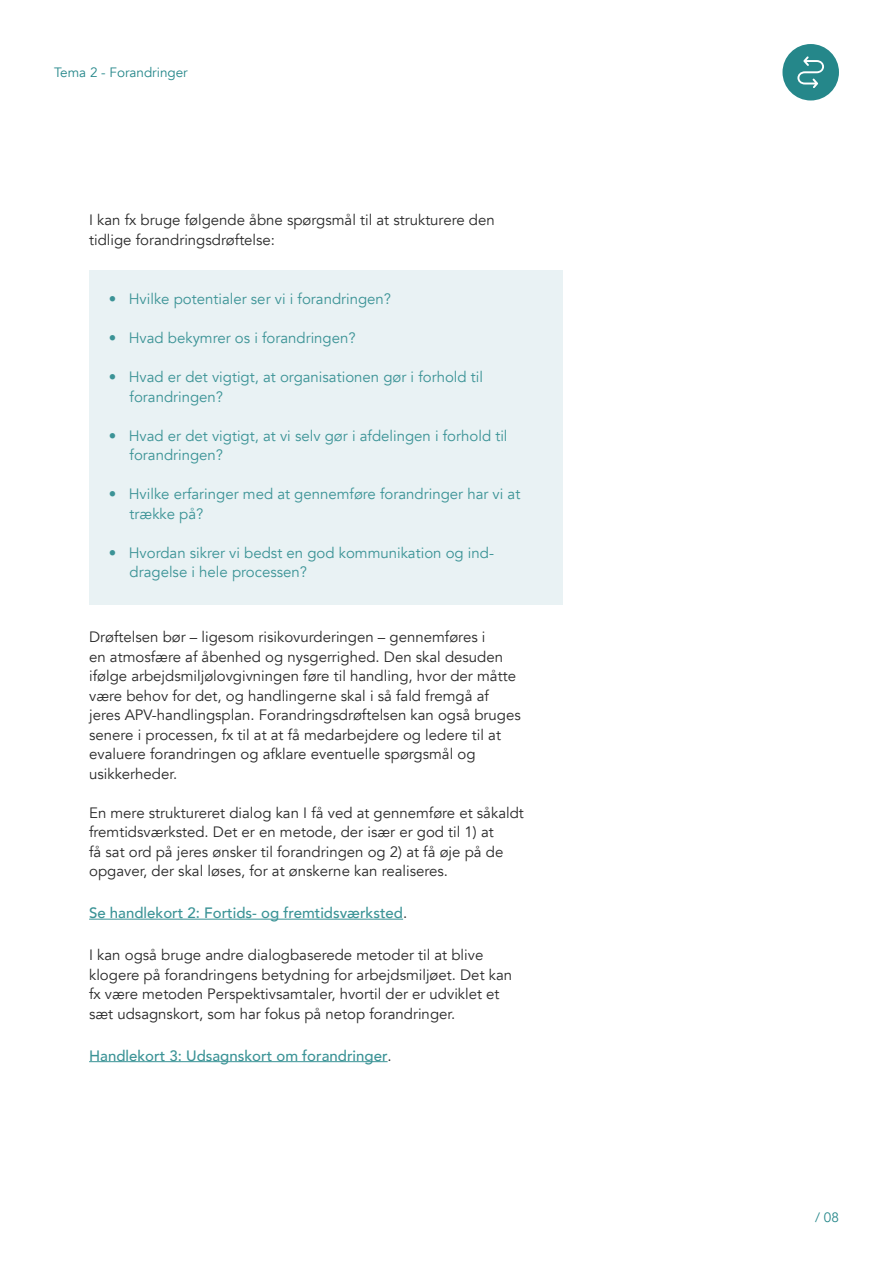
<style>
.page{position:relative;width:893px;height:1263px;background:#fff}
.page>*{position:absolute;margin:0;border:0;box-sizing:border-box;transform-origin:0 0}
.t1{font:15px/19.5px "Avenir";color:#292929}
.t2{font:15px/19.5px "Avenir";color:#3b9396}
.t3{font:500 15px "Avenir";color:#3b9396}
.t4{font:13.5px "Avenir";color:#25878a}
.s1{font-weight:400;color:#292929}
</style>
<div class="page">
<div style="left:89px;top:270px;width:474px;height:334px;background:#e9f2f4"></div>
<div style="left:782px;top:44px;width:57px;height:56px;background:#25878a;border-radius:50%"></div>
<hr style="left:89px;top:919px;width:314px;height:1px;background:#3b9396">
<hr style="left:89px;top:1061px;width:299px;height:1px;background:#3b9396">
<svg style="left:797px;top:56px;width:27px;height:32px"></svg>
<p class="t4" style="left:54px;top:64px;width:135px">Tema 2 - Forandringer</p>
<p class="t1" style="left:89px;top:211px;width:407px">I kan fx bruge følgende åbne spørgsmål til at strukturere den tidlige forandringsdrøftelse:</p>
<p class="t2" style="left:109px;top:289px;width:284px">• Hvilke potentialer ser vi i forandringen?</p>
<p class="t2" style="left:109px;top:328px;width:248px">• Hvad bekymrer os i forandringen?</p>
<p class="t2" style="left:130px;top:367px;width:355px;text-indent:-21px">• Hvad er det vigtigt, at organisationen gør i forhold til forandringen?</p>
<p class="t2" style="left:130px;top:426px;width:379px;text-indent:-21px">• Hvad er det vigtigt, at vi selv gør i afdelingen i forhold til forandringen?</p>
<p class="t2" style="left:130px;top:484px;width:392px;text-indent:-21px">• Hvilke erfaringer med at gennemføre forandringer har vi at trække på?</p>
<p class="t2" style="left:130px;top:543px;width:366px;text-indent:-21px">• Hvordan sikrer vi bedst en god kommunikation og ind&shy;dragelse i hele processen?</p>
<p class="t1" style="left:89px;top:627px;width:433px">Drøftelsen bør – ligesom risikovurderingen – gennemføres i<br>en atmosfære af åbenhed og nysgerrighed. Den skal desuden ifølge arbejdsmiljølovgivningen føre til handling, hvor der måtte være behov for det, og handlingerne skal i så fald fremgå af jeres APV-handlingsplan. Forandringsdrøftelsen kan også bruges senere i processen, fx til at at få medarbejdere og ledere til at evaluere forandringen og afklare eventuelle spørgsmål og usikkerheder.</p>
<p class="t1" style="left:89px;top:803px;width:436px">En mere struktureret dialog kan I få ved at gennemføre et såkaldt fremtidsværksted. Det er en metode, der især er god til 1) at<br>få sat ord på jeres ønsker til forandringen og 2) at få øje på de opgaver, der skal løses, for at ønskerne kan realiseres.</p>
<p class="t3" style="left:89px;top:900px;width:320px">Se handlekort 2: Fortids- og fremtidsværksted<span class="s1">.</span></p>
<p class="t1" style="left:89px;top:945px;width:424px">I kan også bruge andre dialogbaserede metoder til at blive klogere på forandringens betydning for arbejdsmiljøet. Det kan fx være metoden Perspektivsamtaler, hvortil der er udviklet et sæt udsagnskort, som har fokus på netop forandringer.</p>
<p class="t3" style="left:89px;top:1042px;width:304px">Handlekort 3: Udsagnskort om forandringer<span class="s1">.</span></p>
<p class="t4" style="left:815px;top:1210px;width:25px">/ 08</p>
</div>
